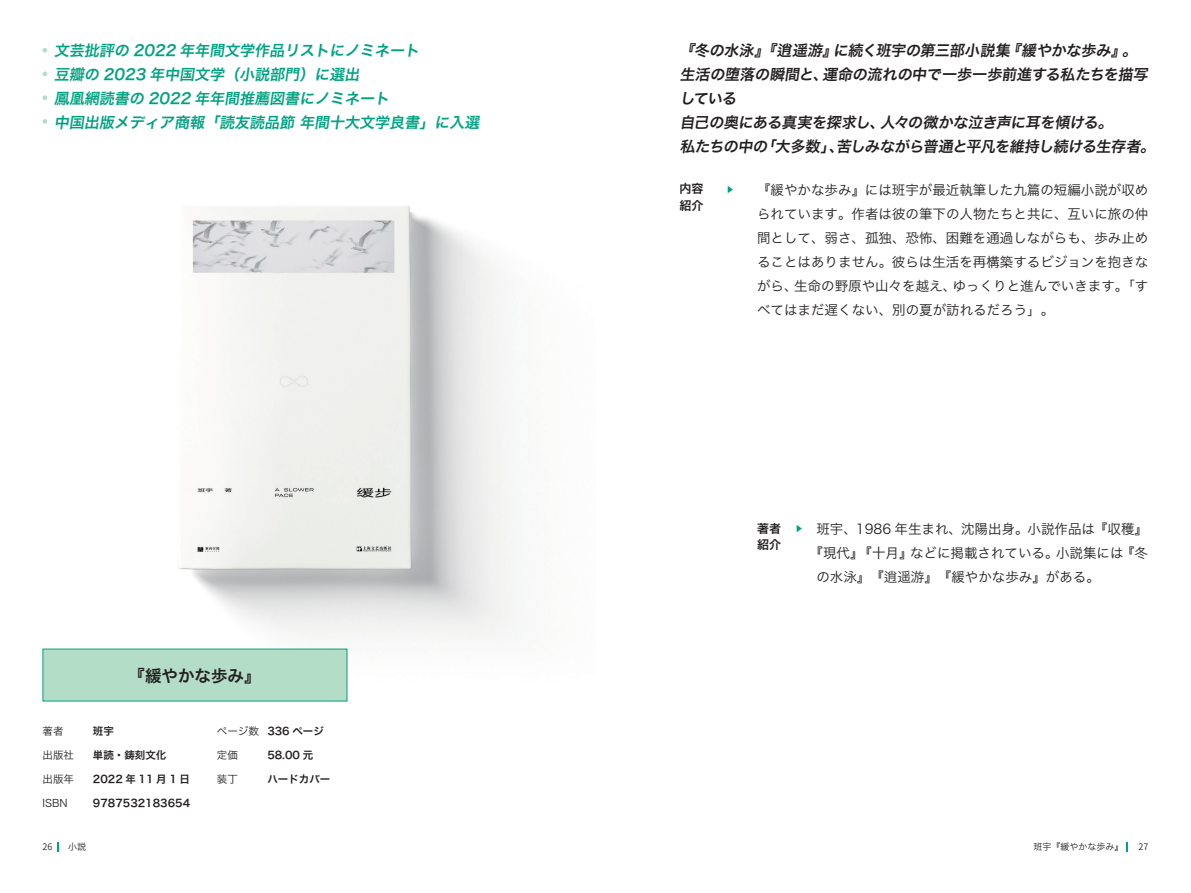
<style>
.page{position:relative;width:1191px;height:893px;background:#fff}
.page>*{position:absolute;margin:0;border:0;box-sizing:border-box;transform-origin:0 0}
.t1{font:16.5px "Hira Kaku Pro N W6";color:#231f20}
.t2{font:15px/24px "Hira Kaku Pro N W6";color:#231f20}
.t3{font:15px/24px "Hira Kaku Pro N W6";color:#00a282}
.t4{font:13.5px/24px "Hira Kaku Pro N W3";color:#231f20;text-align:justify}
.t5{font:12px/16.5px "Hira Kaku Pro N W6";color:#231f20}
.t6{font:10.5px "Hira Kaku Pro N W6";color:#231f20}
.t7{font:10.5px "Hira Kaku Pro N W3";color:#231f20}
.t8{font:10.5px "Hira Kaku Pro N W6";letter-spacing:.25em;color:#231f20}
.t9{font:9px "Hira Kaku Pro N W3";color:#231f20}
.t10{font:9px "Source Han Sans CN";color:#231f20}
</style>
<div class="page">
<img style="left:42px;top:96px;width:475px;height:606px">
<svg style="left:43px;top:48px;width:4px;height:5px"></svg>
<svg style="left:43px;top:72px;width:4px;height:4px"></svg>
<svg style="left:43px;top:95px;width:4px;height:5px"></svg>
<svg style="left:43px;top:119px;width:4px;height:5px"></svg>
<svg style="left:727px;top:186px;width:6px;height:7px"></svg>
<svg style="left:796px;top:525px;width:6px;height:7px"></svg>
<div style="left:43px;top:649px;width:304px;height:52px;background:#b3ddc7"></div>
<p class="t3" style="left:54px;top:37px;width:430px">文芸批評の 2022 年年間文学作品リストにノミネート<br>豆瓣の 2023 年中国文学（小説部門）に選出<br>鳳凰網読書の 2022 年年間推薦図書にノミネート<br>中国出版メディア商報「読友読品節 年間十大文学良書」に入選</p>
<p class="t7" style="left:43px;top:722px;width:22px">著者</p>
<p class="t7" style="left:43px;top:746px;width:33px">出版社</p>
<p class="t7" style="left:43px;top:770px;width:33px">出版年</p>
<p class="t7" style="left:43px;top:794px;width:27px">ISBN</p>
<p class="t1" style="left:129px;top:661px;width:133px">『緩やかな歩み』</p>
<p class="t6" style="left:93px;top:721px;width:22px">班宇</p>
<p class="t6" style="left:93px;top:745px;width:75px">単読・鋳刻文化</p>
<p class="t8" style="left:93px;top:769px;width:98px">2022年11月1日</p>
<p class="t6" style="left:93px;top:793px;width:99px">9787532183654</p>
<p class="t7" style="left:217px;top:722px;width:43px">ページ数</p>
<p class="t7" style="left:217px;top:746px;width:22px">定価</p>
<p class="t7" style="left:217px;top:770px;width:22px">装丁</p>
<p class="t6" style="left:267px;top:721px;width:58px">336 ページ</p>
<p class="t6" style="left:267px;top:745px;width:47px">58.00 元</p>
<p class="t6" style="left:267px;top:769px;width:64px">ハードカバー</p>
<p class="t2" style="left:680px;top:37px;width:480px">『冬の水泳』『逍遥游』に続く班宇の第三部小説集『緩やかな歩み』。生活の堕落の瞬間と、運命の流れの中で一歩一歩前進する私たちを描写している<br>自己の奥にある真実を探求し、人々の微かな泣き声に耳を傾ける。<br>私たちの中の「大多数」、苦しみながら普通と平凡を維持し続ける生存者。</p>
<p class="t5" style="left:679px;top:180px;width:25px">内容紹介</p>
<p class="t4" style="left:757px;top:177px;width:393px">『緩やかな歩み』には班宇が最近執筆した九篇の短編小説が収められています。作者は彼の筆下の人物たちと共に、互いに旅の仲間として、弱さ、孤独、恐怖、困難を通過しながらも、歩み止めることはありません。彼らは生活を再構築するビジョンを抱きながら、生命の野原や山々を越え、ゆっくりと進んでいきます。「すべてはまだ遅くない、別の夏が訪れるだろう」。</p>
<p class="t5" style="left:757px;top:520px;width:26px">著者紹介</p>
<p class="t4" style="left:816px;top:516px;width:333px">班宇、1986 年生まれ、沈陽出身。小説作品は『収穫』</p>
<p class="t4" style="left:809px;top:540px;width:340px">『現代』『十月』などに掲載されている。小説集には『冬</p>
<p class="t4" style="left:816px;top:564px;width:285px">の水泳』『逍遥游』『緩やかな歩み』がある。</p>
<p class="t9" style="left:1033px;top:838px;width:91px">班宇『緩やかな歩み』</p>
<p class="t10" style="left:43px;top:841px;width:11px">26</p>
<p class="t9" style="left:68px;top:838px;width:19px">小説</p>
<p class="t10" style="left:1138px;top:841px;width:11px">27</p>
</div>
